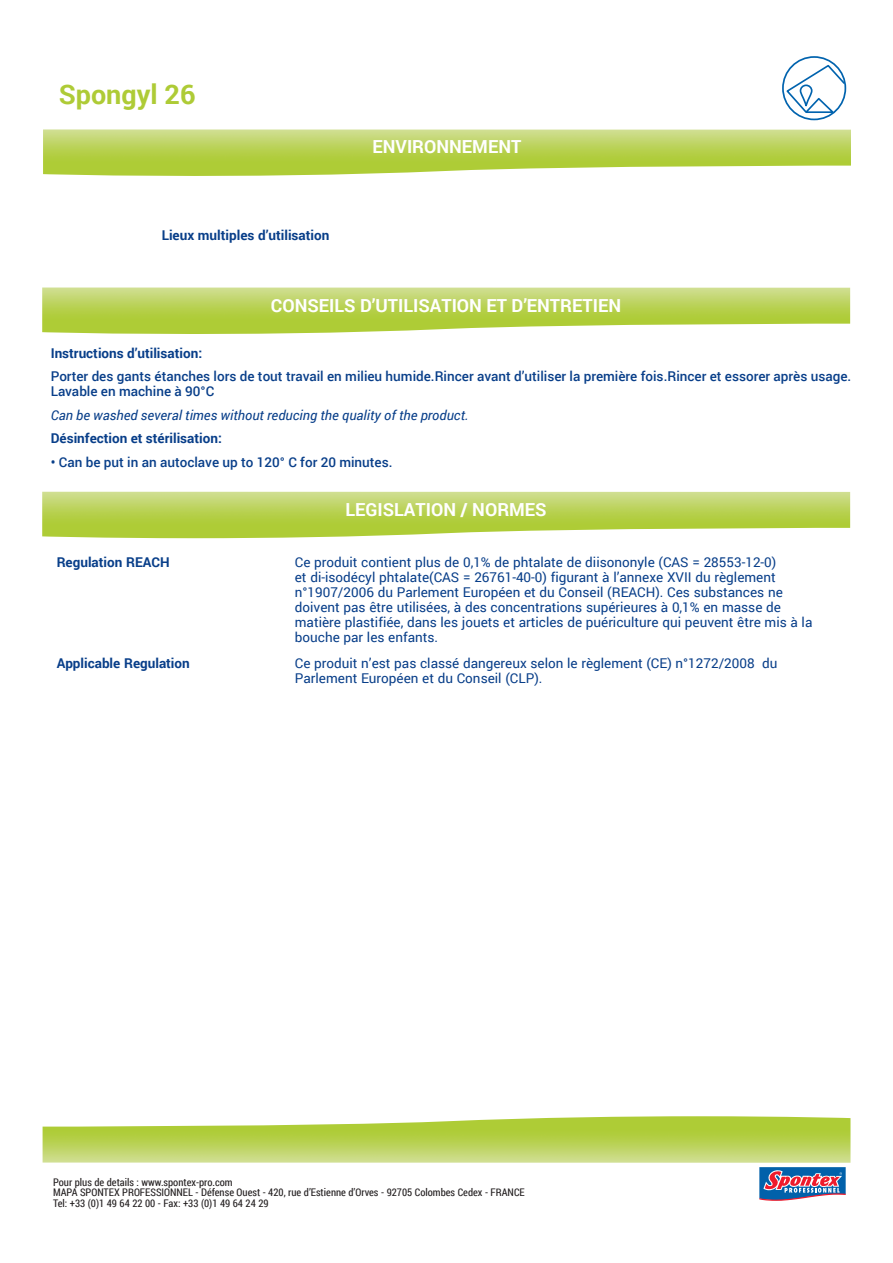
<style>
.page{position:relative;width:893px;height:1263px;background:#fff}
.page>*{position:absolute;margin:0;border:0;box-sizing:border-box;transform-origin:0 0}
.wetwiping{font:700 27px "Roboto";color:#aecb36}
.floors{font:700 18px "Roboto";color:#fff}
.secteur_titre{font:13.5px/15px "Roboto";color:#083e89}
.specific_features_te{font:500 13.5px/15px "Roboto";color:#083e89}
.secteur_titre-2{font:700 13.5px "Roboto";color:#083e89}
.specific_features_te-2{font:italic 13.5px "Roboto";color:#083e89}
.specific_features_te-3{font:700 13.5px "Roboto";color:#083e89}
.HTML_ADRESSES_BODY{font:10.5px/10.5px "Roboto Condensed";color:#231f20}
</style>
<div class="page">
<svg style="left:759px;top:1167px;width:87px;height:34px"></svg>
<img style="left:43px;top:1116px;width:807px;height:47px">
<img style="left:43px;top:129px;width:808px;height:47px">
<div style="left:782px;top:56px;width:64px;height:64px;border:2px solid #0163ae;border-radius:50%"></div>
<svg style="left:785px;top:63px;width:62px;height:52px"></svg>
<img style="left:42px;top:287px;width:808px;height:47px">
<img style="left:42px;top:492px;width:808px;height:46px">
<p class="wetwiping" style="left:59px;top:75px;width:138px">Spongyl 26</p>
<p class="secteur_titre-2" style="left:162px;top:226px;width:169px">Lieux multiples d’utilisation</p>
<p class="floors" style="left:372px;top:134px;width:150px">ENVIRONNEMENT</p>
<p class="floors" style="left:271px;top:292px;width:352px">CONSEILS D’UTILISATION ET D’ENTRETIEN</p>
<p class="specific_features_te-3" style="left:51px;top:343px;width:153px">Instructions d’utilisation:</p>
<p class="specific_features_te" style="left:51px;top:368px;width:802px">Porter des gants étanches lors de tout travail en milieu humide.Rincer avant d’utiliser la première fois.Rincer et essorer après usage.<br>Lavable en machine à 90°C</p>
<p class="specific_features_te-2" style="left:51px;top:405px;width:419px">Can be washed several times without reducing the quality of the product.</p>
<p class="specific_features_te-3" style="left:51px;top:429px;width:173px">Désinfection et stérilisation:</p>
<p class="specific_features_te" style="left:51px;top:454px;width:343px">• Can be put in an autoclave up to 120° C for 20 minutes.</p>
<p class="floors" style="left:345px;top:497px;width:203px">LEGISLATION / NORMES</p>
<p class="secteur_titre-2" style="left:57px;top:552px;width:114px">Regulation REACH</p>
<p class="secteur_titre" style="left:295px;top:554px;width:519px">Ce produit contient plus de 0,1% de phtalate de diisononyle (CAS = 28553-12-0)<br>et di-isodécyl phtalate(CAS = 26761-40-0) figurant à l’annexe XVII du règlement n°1907/2006 du Parlement Européen et du Conseil (REACH). Ces substances ne doivent pas être utilisées, à des concentrations supérieures à 0,1% en masse de matière plastifiée, dans les jouets et articles de puériculture qui peuvent être mis à la bouche par les enfants.</p>
<p class="secteur_titre-2" style="left:57px;top:654px;width:135px">Applicable Regulation</p>
<p class="secteur_titre" style="left:295px;top:655px;width:484px">Ce produit n’est pas classé dangereux selon le règlement (CE) n°1272/2008 du<br>Parlement Européen et du Conseil (CLP).</p>
<p class="HTML_ADRESSES_BODY" style="left:53px;top:1176px;width:473px">Pour plus de details : www.spontex-pro.com<br>MAPA SPONTEX PROFESSIONNEL - Défense Ouest - 420, rue d’Estienne d’Orves - 92705 Colombes Cedex - FRANCE</p>
<p class="HTML_ADRESSES_BODY" style="left:53px;top:1197px;width:217px">Tel: +33 (0)1 49 64 22 00 - Fax: +33 (0)1 49 64 24 29</p>
</div>
